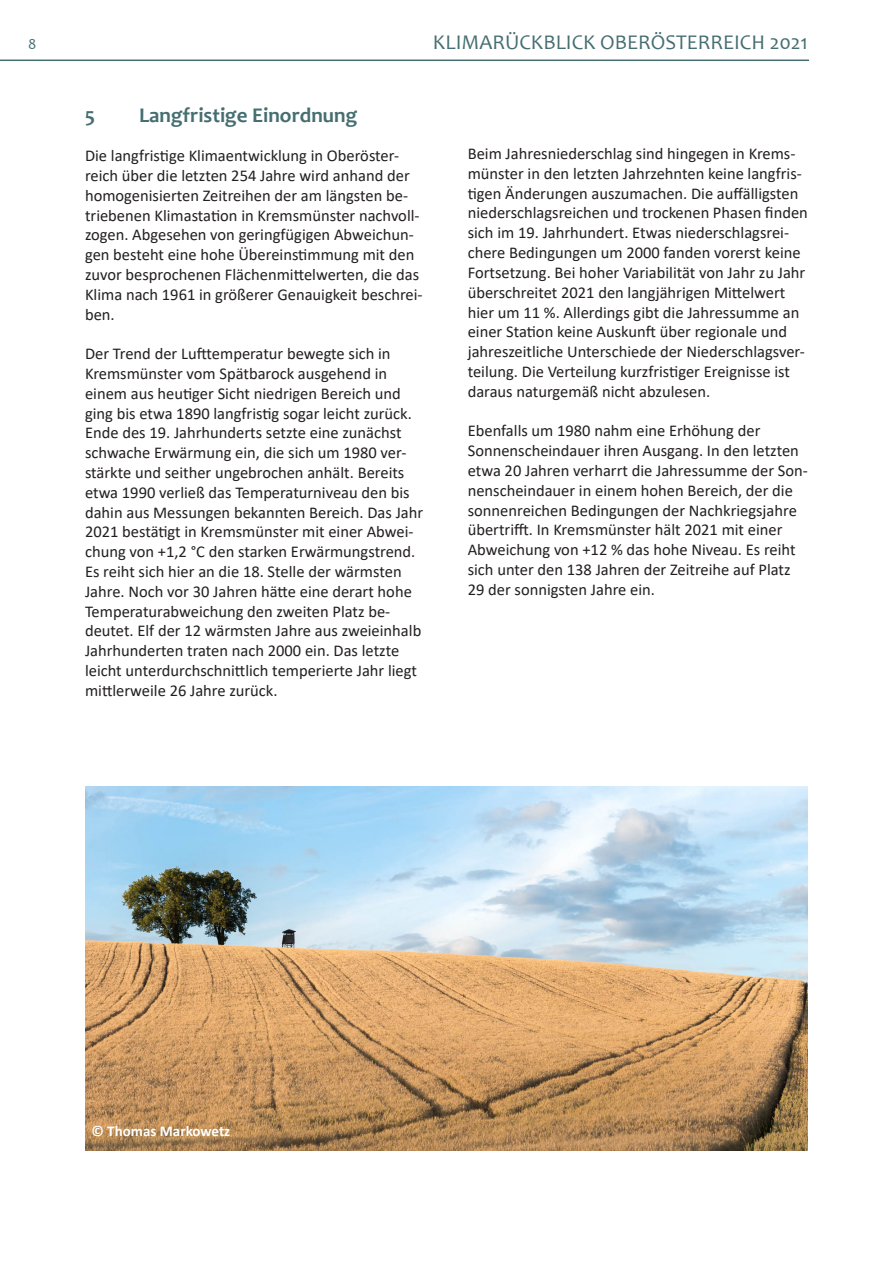
<style>
.page{position:relative;width:893px;height:1263px;background:#fff}
.page>*{position:absolute;margin:0;border:0;box-sizing:border-box;transform-origin:0 0}
.t1{font:21px "Candara";color:#466e71}
.Fließtext{font:700 21px "Candara";color:#466e71}
.Fließtext-2{font:16.5px/19.8px "Calibri";color:#231f20}
.t2{font:700 15px "Calibri";color:#fff}
.t3{font:15px "Candara";color:#466e71}
</style>
<div class="page">
<hr style="left:0;top:60px;width:809px;height:1px;background:#466e71">
<img style="left:85px;top:787px;width:723px;height:364px">
<p class="t3" style="left:28px;top:35px;width:10px">8</p>
<p class="t1" style="left:433px;top:29px;width:376px">KLIMARÜCKBLICK OBERÖSTERREICH 2021</p>
<p class="Fließtext" style="left:85px;top:102px;width:11px">5</p>
<p class="Fließtext" style="left:139px;top:102px;width:220px">Langfristige Einordnung</p>
<p class="Fließtext-2" style="left:85px;top:145px;width:339px">Die langfristige Klimaentwicklung in Oberöster&shy;reich über die letzten 254 Jahre wird anhand der homogenisierten Zeitreihen der am längsten be&shy;triebenen Klimastation in Kremsmünster nachvoll&shy;zogen. Abgesehen von geringfügigen Abweichun&shy;gen besteht eine hohe Übereinstimmung mit den zuvor besprochenen Flächenmittelwerten, die das Klima nach 1961 in größerer Genauigkeit beschrei&shy;ben.</p>
<p class="Fließtext-2" style="left:85px;top:343px;width:340px">Der Trend der Lufttemperatur bewegte sich in Kremsmünster vom Spätbarock ausgehend in einem aus heutiger Sicht niedrigen Bereich und ging bis etwa 1890 langfristig sogar leicht zurück.<br>Ende des 19. Jahrhunderts setzte eine zunächst schwache Erwärmung ein, die sich um 1980 ver&shy;stärkte und seither ungebrochen anhält. Bereits etwa 1990 verließ das Temperaturniveau den bis dahin aus Messungen bekannten Bereich. Das Jahr 2021 bestätigt in Kremsmünster mit einer Abwei&shy;chung von +1,2 °C den starken Erwärmungstrend.<br>Es reiht sich hier an die 18. Stelle der wärmsten Jahre. Noch vor 30 Jahren hätte eine derart hohe Temperaturabweichung den zweiten Platz be&shy;deutet. Elf der 12 wärmsten Jahre aus zweieinhalb Jahrhunderten traten nach 2000 ein. Das letzte leicht unterdurchschnittlich temperierte Jahr liegt mittlerweile 26 Jahre zurück.</p>
<p class="Fließtext-2" style="left:468px;top:143px;width:342px">Beim Jahresniederschlag sind hingegen in Krems&shy;münster in den letzten Jahrzehnten keine langfris&shy;tigen Änderungen auszumachen. Die auffälligsten niederschlagsreichen und trockenen Phasen finden sich im 19. Jahrhundert. Etwas niederschlagsrei&shy;chere Bedingungen um 2000 fanden vorerst keine Fortsetzung. Bei hoher Variabilität von Jahr zu Jahr überschreitet 2021 den langjährigen Mittelwert hier um 11 %. Allerdings gibt die Jahressumme an einer Station keine Auskunft über regionale und jahreszeitliche Unterschiede der Niederschlagsver&shy;teilung. Die Verteilung kurzfristiger Ereignisse ist daraus naturgemäß nicht abzulesen.</p>
<p class="Fließtext-2" style="left:468px;top:420px;width:342px">Ebenfalls um 1980 nahm eine Erhöhung der Sonnenscheindauer ihren Ausgang. In den letzten etwa 20 Jahren verharrt die Jahressumme der Son&shy;nenscheindauer in einem hohen Bereich, der die sonnenreichen Bedingungen der Nachkriegsjahre übertrifft. In Kremsmünster hält 2021 mit einer Abweichung von +12 % das hohe Niveau. Es reiht sich unter den 138 Jahren der Zeitreihe auf Platz 29 der sonnigsten Jahre ein.</p>
<p class="t2" style="left:91px;top:1120px;width:140px">© Thomas Markowetz</p>
</div>
